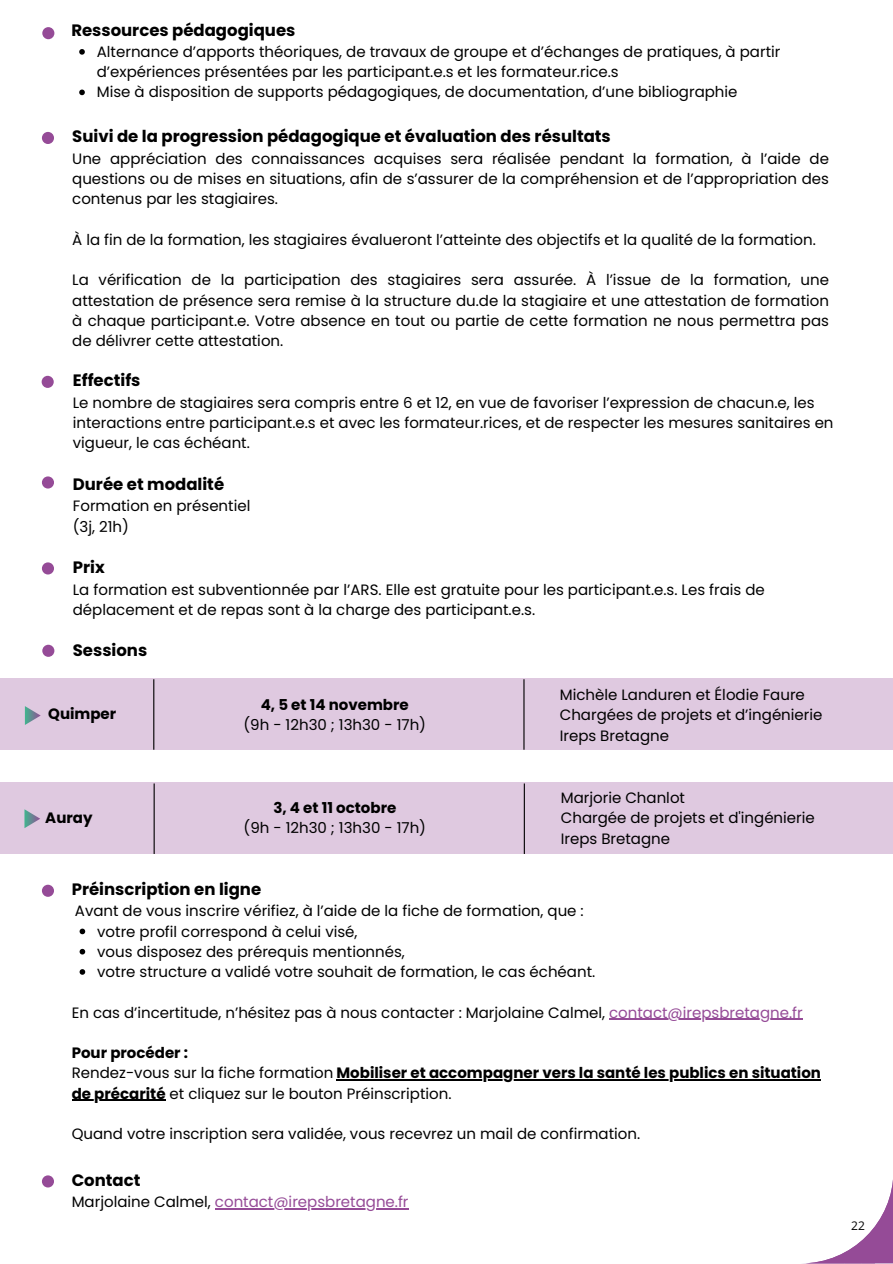
<style>
.page{position:relative;width:893px;height:1264px;background:#fff}
.page>*{position:absolute;margin:0;border:0;box-sizing:border-box;transform-origin:0 0}
.t1{font:700 16.5px "Poppins";color:#000}
.t2{font:15px/20.2px "Poppins";color:#000}
.t3{font:700 15px "Poppins";color:#000}
.t4{font:15px "Poppins";color:#954b97}
.t5{font:12px "Open Sans";color:#000}
.s1{color:#954b97}
.s2{font-weight:700}
.s3{color:#000}
</style>
<div class="page">
<div style="left:42px;top:376px;width:12px;height:12px;background:#954b97;border-radius:50%"></div>
<div style="left:42px;top:644px;width:12px;height:13px;background:#954b97;border-radius:50%"></div>
<div style="left:42px;top:884px;width:12px;height:12px;background:#954b97;border-radius:50%"></div>
<div style="left:42px;top:1175px;width:12px;height:12px;background:#954b97;border-radius:50%"></div>
<svg style="left:817px;top:1187px;width:75px;height:75px"></svg>
<div style="left:42px;top:476px;width:12px;height:12px;background:#954b97;border-radius:50%"></div>
<div style="left:42px;top:562px;width:12px;height:12px;background:#954b97;border-radius:50%"></div>
<svg style="left:80px;top:928px;width:5px;height:6px"></svg>
<svg style="left:80px;top:948px;width:5px;height:6px"></svg>
<svg style="left:80px;top:969px;width:5px;height:5px"></svg>
<hr style="left:609px;top:1018px;width:193px;height:1px;background:#954b97">
<hr style="left:336px;top:1079px;width:485px;height:1px;background:#000">
<hr style="left:72px;top:1099px;width:94px;height:1px;background:#000">
<hr style="left:215px;top:1207px;width:193px;height:2px;background:#954b97">
<div style="left:0;top:678px;width:892px;height:71px;background:#dfc9e0"></div>
<svg style="left:25px;top:706px;width:16px;height:19px"></svg>
<hr style="left:153px;top:679px;width:1px;height:70px;background:#000">
<hr style="left:523px;top:679px;width:1px;height:70px;background:#000">
<div style="left:0;top:783px;width:892px;height:71px;background:#dfc9e0"></div>
<svg style="left:24px;top:809px;width:16px;height:19px"></svg>
<hr style="left:154px;top:783px;width:1px;height:71px;background:#000">
<hr style="left:523px;top:783px;width:2px;height:71px;background:#000">
<div style="left:42px;top:132px;width:12px;height:12px;background:#954b97;border-radius:50%"></div>
<svg style="left:79px;top:49px;width:6px;height:6px"></svg>
<svg style="left:79px;top:90px;width:6px;height:5px"></svg>
<div style="left:42px;top:27px;width:12px;height:12px;background:#954b97;border-radius:50%"></div>
<p class="t1" style="left:71px;top:18px;width:225px">Ressources pédagogiques</p>
<p class="t2" style="left:97px;top:42px;width:685px">Alternance d’apports théoriques, de travaux de groupe et d’échanges de pratiques, à partir d’expériences présentées par les participant.e.s et les formateur.rice.s</p>
<p class="t2" style="left:97px;top:82px;width:642px">Mise à disposition de supports pédagogiques, de documentation, d’une bibliographie</p>
<p class="t1" style="left:72px;top:125px;width:540px">Suivi de la progression pédagogique et évaluation des résultats</p>
<p class="t2" style="left:72px;top:148px;width:758px;text-align:justify">Une appréciation des connaissances acquises sera réalisée pendant la formation, à l’aide de questions ou de mises en situations, afin de s’assurer de la compréhension et de l’appropriation des contenus par les stagiaires.</p>
<p class="t2" style="left:72px;top:229px;width:745px">À la fin de la formation, les stagiaires évalueront l’atteinte des objectifs et la qualité de la formation.</p>
<p class="t2" style="left:72px;top:270px;width:758px;text-align:justify">La vérification de la participation des stagiaires sera assurée. À l’issue de la formation, une attestation de présence sera remise à la structure du.de la stagiaire et une attestation de formation à chaque participant.e. Votre absence en tout ou partie de cette formation ne nous permettra pas de délivrer cette attestation.</p>
<p class="t1" style="left:73px;top:369px;width:69px">Effectifs</p>
<p class="t2" style="left:73px;top:392px;width:762px">Le nombre de stagiaires sera compris entre 6 et 12, en vue de favoriser l’expression de chacun.e, les interactions entre participant.e.s et avec les formateur.rices, et de respecter les mesures sanitaires en vigueur, le cas échéant.</p>
<p class="t1" style="left:73px;top:472px;width:153px">Durée et modalité</p>
<p class="t2" style="left:73px;top:496px;width:179px">Formation en présentiel</p>
<p class="t2" style="left:73px;top:516px;width:58px">(3j, 21h)</p>
<p class="t1" style="left:73px;top:556px;width:33px">Prix</p>
<p class="t2" style="left:73px;top:579px;width:693px">La formation est subventionnée par l’ARS. Elle est gratuite pour les participant.e.s. Les frais de déplacement et de repas sont à la charge des participant.e.s.</p>
<p class="t1" style="left:73px;top:639px;width:76px">Sessions</p>
<p class="t3" style="left:48px;top:703px;width:70px">Quimper</p>
<p class="t3" style="left:45px;top:806px;width:49px">Auray</p>
<p class="t3" style="left:261px;top:694px;width:150px">4, 5 et 14 novembre</p>
<p class="t2" style="left:243px;top:714px;width:184px">(9h - 12h30 ; 13h30 - 17h)</p>
<p class="t3" style="left:273px;top:797px;width:124px">3, 4 et 11 octobre</p>
<p class="t2" style="left:243px;top:818px;width:184px">(9h - 12h30 ; 13h30 - 17h)</p>
<p class="t2" style="left:559px;top:684px;width:264px">Michèle Landuren et Élodie Faure<br>Chargées de projets et d’ingénierie<br>Ireps Bretagne</p>
<p class="t2" style="left:560px;top:787px;width:126px">Marjorie Chanlot</p>
<p class="t2" style="left:560px;top:807px;width:255px">Chargée de projets et d'ingénierie</p>
<p class="t2" style="left:560px;top:828px;width:111px">Ireps Bretagne</p>
<p class="t1" style="left:72px;top:877px;width:191px">Préinscription en ligne</p>
<p class="t2" style="left:75px;top:900px;width:510px">Avant de vous inscrire vérifiez, à l’aide de la fiche de formation, que :</p>
<p class="t2" style="left:97px;top:921px;width:262px">votre profil correspond à celui visé,</p>
<p class="t2" style="left:97px;top:941px;width:309px">vous disposez des prérequis mentionnés,</p>
<p class="t2" style="left:97px;top:961px;width:499px">votre structure a validé votre souhait de formation, le cas échéant.</p>
<p class="t2" style="left:72px;top:1002px;width:732px">En cas d’incertitude, n’hésitez pas à nous contacter : Marjolaine Calmel, <span class="s1">contact@irepsbretagne.fr</span></p>
<p class="t3" style="left:72px;top:1042px;width:118px">Pour procéder :</p>
<p class="t2" style="left:72px;top:1062px;width:750px">Rendez-vous sur la fiche formation <span class="s2">Mobiliser et accompagner vers la santé les publics en situation de précarité</span> et cliquez sur le bouton Préinscription.</p>
<p class="t2" style="left:72px;top:1123px;width:570px">Quand votre inscription sera validée, vous recevrez un mail de confirmation.</p>
<p class="t1" style="left:72px;top:1168px;width:70px">Contact</p>
<p class="t4" style="left:72px;top:1191px;width:338px"><span class="s3">Marjolaine Calmel,</span> contact@irepsbretagne.fr</p>
<p class="t5" style="left:851px;top:1217px;width:15px">22</p>
</div>
